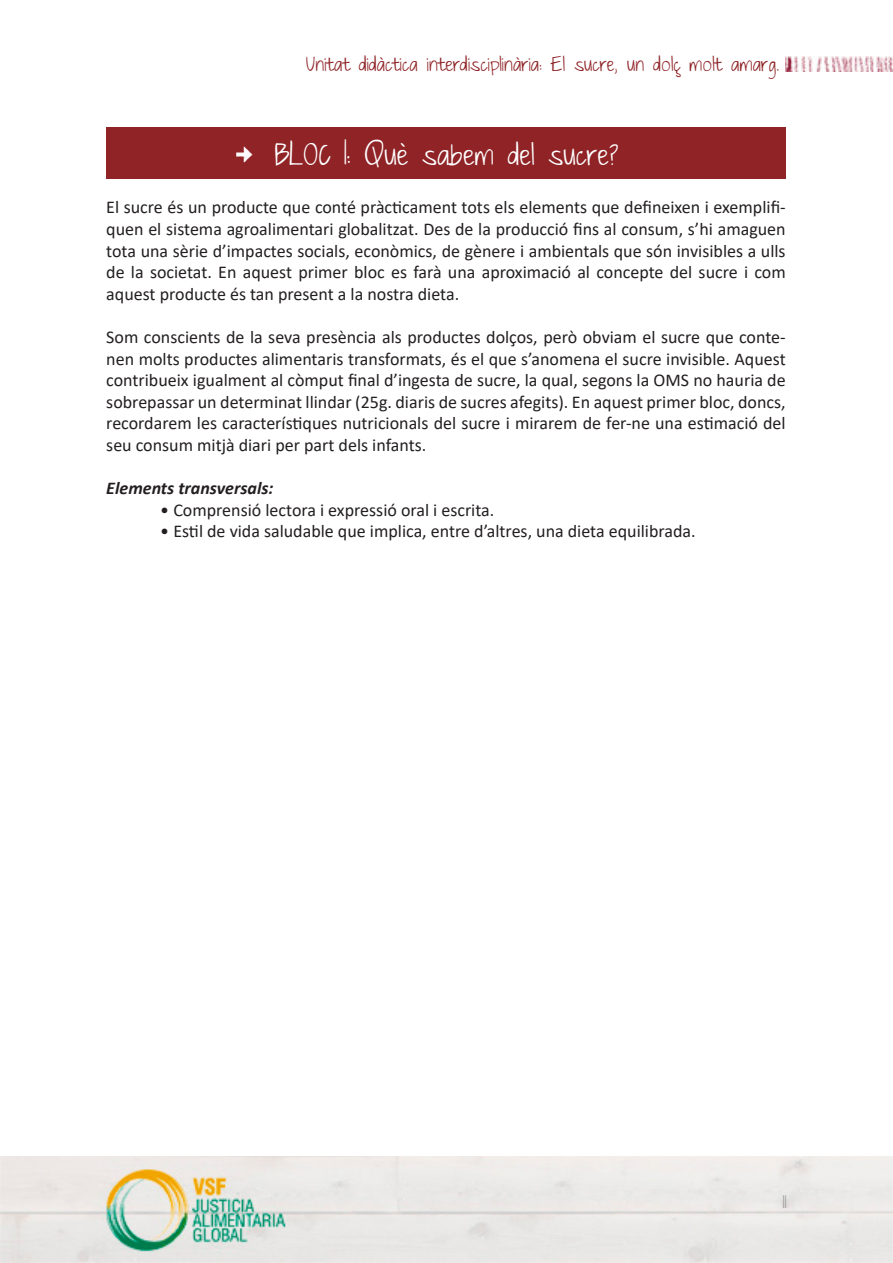
<style>
.page{position:relative;width:893px;height:1263px;background:#fff}
.page>*{position:absolute;margin:0;border:0;box-sizing:border-box;transform-origin:0 0}
.apartats{font:27px "Just The Way You Are";color:#fff}
.t1{font:18px/21.6px "Calibri";color:#231f20;text-align:justify}
.t2{font:18px "Just The Way You Are";color:#8f2326}
.t3{font:italic 700 18px "Calibri";color:#231f20}
.t4{font:18px "Just The Way You Are";color:#939598}
</style>
<div class="page">
<img style="left:0;top:1156px;width:893px;height:107px">
<img style="left:786px;top:56px;width:106px;height:15px">
<div style="left:106px;top:128px;width:680px;height:51px;background:#8f2326"></div>
<img style="left:236px;top:146px;width:17px;height:17px">
<p class="t2" style="left:306px;top:54px;width:474px">Unitat didàctica interdisciplinària: El sucre, un dolç molt amarg.</p>
<p class="apartats" style="left:274px;top:140px;width:346px">BLOC I: Què sabem del sucre?</p>
<p class="t1" style="left:106px;top:196px;width:681px">El sucre és un producte que conté pràcticament tots els elements que defineixen i exemplifi&shy;quen el sistema agroalimentari globalitzat. Des de la producció fins al consum, s’hi amaguen tota una sèrie d’impactes socials, econòmics, de gènere i ambientals que són invisibles a ulls de la societat. En aquest primer bloc es farà una aproximació al concepte del sucre i com aquest producte és tan present a la nostra dieta.</p>
<p class="t1" style="left:106px;top:326px;width:681px">Som conscients de la seva presència als productes dolços, però obviam el sucre que conte&shy;nen molts productes alimentaris transformats, és el que s’anomena el sucre invisible. Aquest contribueix igualment al còmput final d’ingesta de sucre, la qual, segons la OMS no hauria de sobrepassar un determinat llindar (25g. diaris de sucres afegits). En aquest primer bloc, doncs, recordarem les característiques nutricionals del sucre i mirarem de fer-ne una estimació del seu consum mitjà diari per part dels infants.</p>
<p class="t3" style="left:106px;top:475px;width:169px">Elements transversals:</p>
<p class="t1" style="left:160px;top:499px;width:336px">• Comprensió lectora i expressió oral i escrita.</p>
<p class="t1" style="left:160px;top:520px;width:537px">• Estil de vida saludable que implica, entre d’altres, una dieta equilibrada.</p>
<p class="t4" style="left:783px;top:1191px;width:6px">11</p>
</div>
